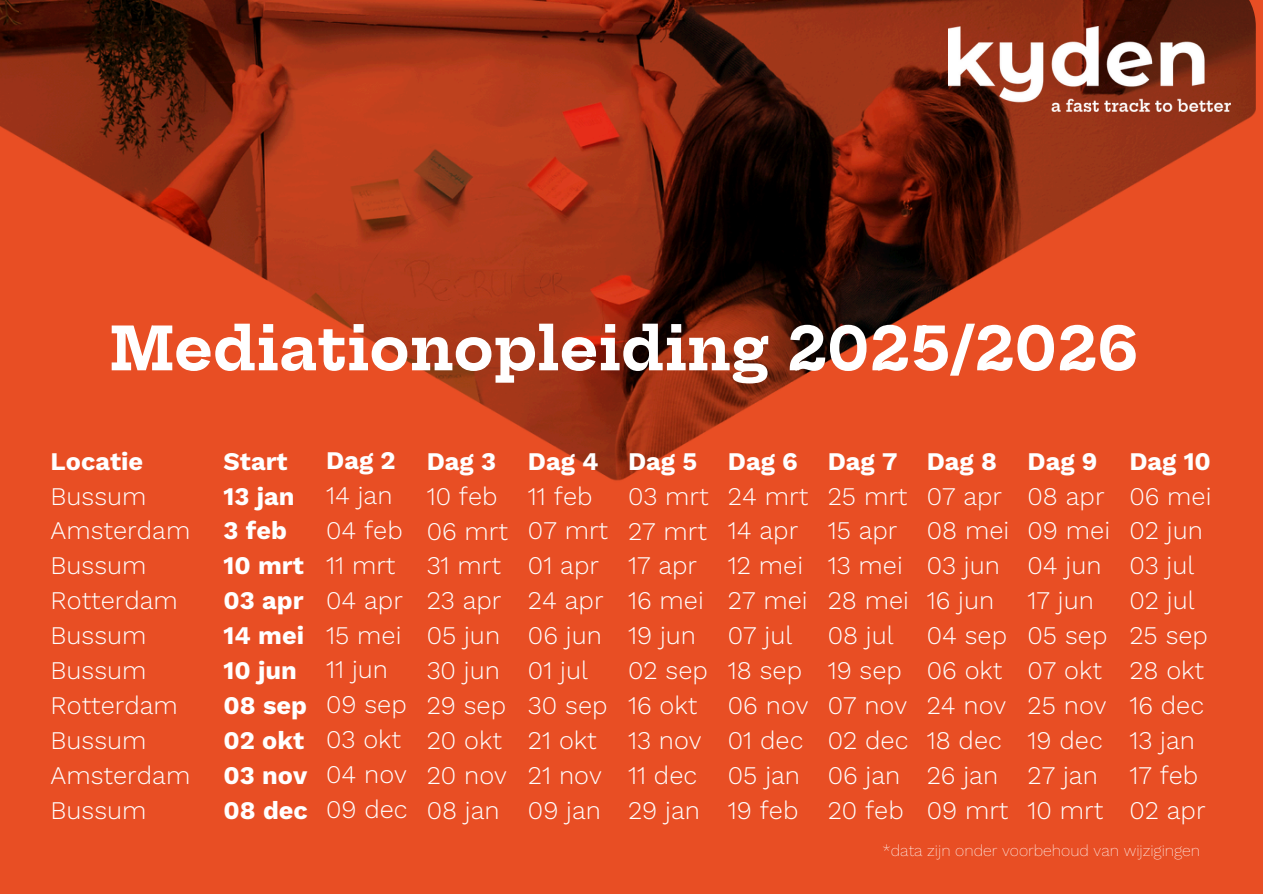
<style>
.page{position:relative;width:1263px;height:894px;background:#fff}
.page>*{position:absolute;margin:0;border:0;box-sizing:border-box;transform-origin:0 0}
.t1{font:700 58.95px "Hepta Slab";color:#fff}
.t2{font:300 25.35px/34.8px "Work Sans";color:#fff}
.t3{font:700 25.35px/34.8px "Work Sans";color:#fff}
.t4{font:200 15.9px "Work Sans";color:#fff}
.s1{font-weight:700}
</style>
<div class="page">
<div style="left:0;top:0;width:1263px;height:893px;background:#e84e24"></div>
<img style="left:0;top:0;width:1256px;height:481px">
<img style="left:949px;top:27px;width:281px;height:84px">
<h1 class="t1" style="left:110px;top:312px;width:1029px">Mediationopleiding 2025/2026</h1>
<h3 class="t2" style="left:51px;top:443px;width:141px"><span class="s1">Locatie<br></span>Bussum<br>Amsterdam<br>Bussum<br>Rotterdam<br>Bussum<br>Bussum<br>Rotterdam<br>Bussum<br>Amsterdam<br>Bussum</h3>
<h2 class="t3" style="left:224px;top:443px;width:86px">Start<br>13 jan<br>3 feb<br>10 mrt<br>03 apr<br>14 mei<br>10 jun<br>08 sep<br>02 okt<br>03 nov<br>08 dec</h2>
<h3 class="t2" style="left:326px;top:443px;width:83px"><span class="s1">Dag 2<br></span>14 jan<br>04 feb<br>11 mrt<br>04 apr<br>15 mei<br>11 jun<br>09 sep<br>03 okt<br>04 nov<br>09 dec</h3>
<h3 class="t2" style="left:427px;top:443px;width:83px"><span class="s1">Dag 3<br></span>10 feb<br>06 mrt<br>31 mrt<br>23 apr<br>05 jun<br>30 jun<br>29 sep<br>20 okt<br>20 nov<br>08 jan</h3>
<h3 class="t2" style="left:1129px;top:443px;width:84px"><span class="s1">Dag 10<br></span>06 mei<br>02 jun<br>03 jul<br>02 jul<br>25 sep<br>28 okt<br>16 dec<br>13 jan<br>17 feb<br>02 apr</h3>
<h3 class="t2" style="left:528px;top:443px;width:82px"><span class="s1">Dag 4<br></span>11 feb<br>07 mrt<br>01 apr<br>24 apr<br>06 jun<br>01 jul<br>30 sep<br>21 okt<br>21 nov<br>09 jan</h3>
<h3 class="t2" style="left:628px;top:443px;width:82px"><span class="s1">Dag 5<br></span>03 mrt<br>27 mrt<br>17 apr<br>16 mei<br>19 jun<br>02 sep<br>16 okt<br>13 nov<br>11 dec<br>29 jan</h3>
<h3 class="t2" style="left:728px;top:443px;width:82px"><span class="s1">Dag 6<br></span>24 mrt<br>14 apr<br>12 mei<br>27 mei<br>07 jul<br>18 sep<br>06 nov<br>01 dec<br>05 jan<br>19 feb</h3>
<h3 class="t2" style="left:828px;top:443px;width:83px"><span class="s1">Dag 7<br></span>25 mrt<br>15 apr<br>13 mei<br>28 mei<br>08 jul<br>19 sep<br>07 nov<br>02 dec<br>06 jan<br>20 feb</h3>
<h3 class="t2" style="left:927px;top:443px;width:84px"><span class="s1">Dag 8<br></span>07 apr<br>08 mei<br>03 jun<br>16 jun<br>04 sep<br>06 okt<br>24 nov<br>18 dec<br>26 jan<br>09 mrt</h3>
<h3 class="t2" style="left:1027px;top:443px;width:84px"><span class="s1">Dag 9<br></span>08 apr<br>09 mei<br>04 jun<br>17 jun<br>05 sep<br>07 okt<br>25 nov<br>19 dec<br>27 jan<br>10 mrt</h3>
<p class="t4" style="left:882px;top:840px;width:319px">*data zijn onder voorbehoud van wijzigingen</p>
</div>
